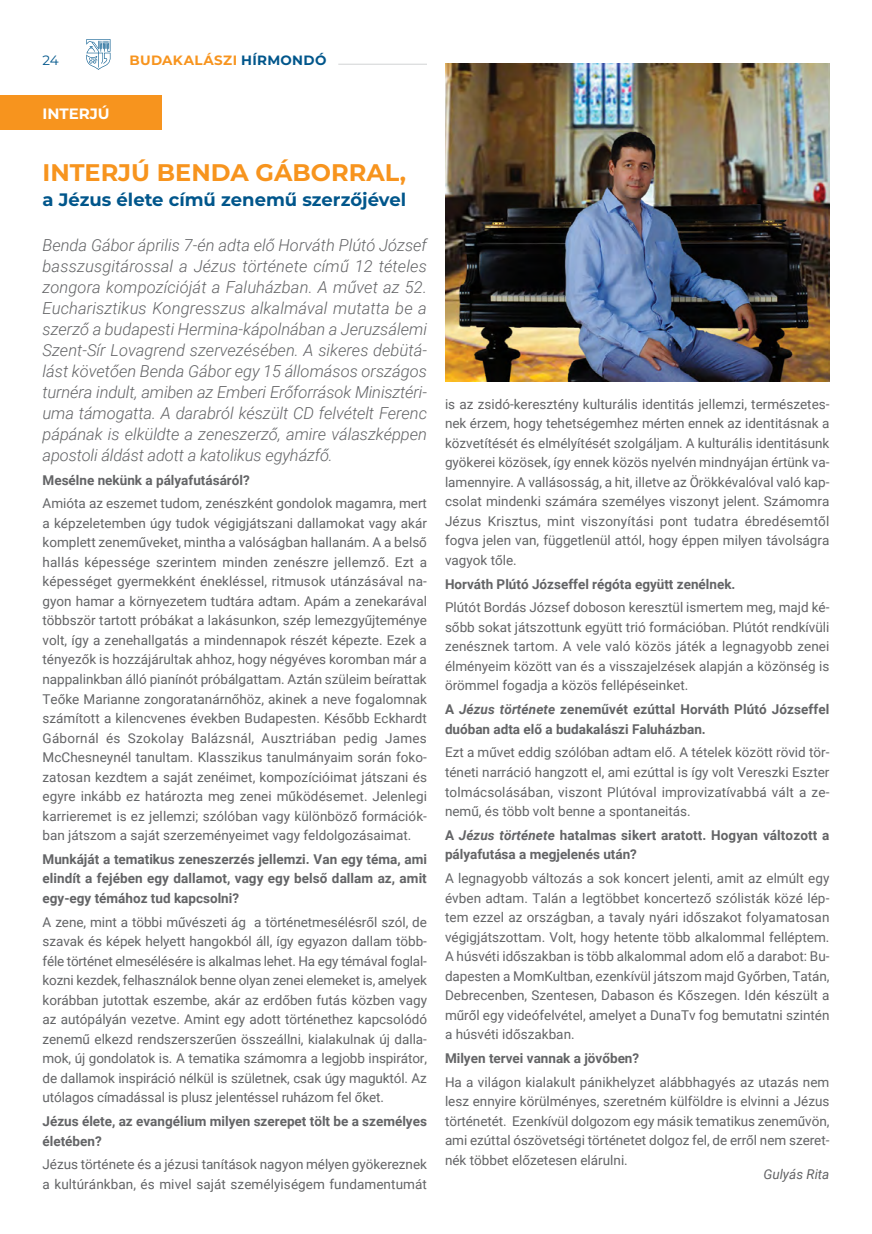
<style>
.page{position:relative;width:872px;height:1234px;background:#fff}
.page>*{position:absolute;margin:0;border:0;box-sizing:border-box;transform-origin:0 0}
.t1{font:700 24px "Montserrat";color:#f7941e}
.t2{font:700 18px "Montserrat";color:#00568b}
.bh{font:italic 300 16.5px/21px "Roboto";letter-spacing:-.01em;color:#636466;text-align:justify}
.t3{font:700 15px "Montserrat";color:#fff}
.bh-2{font:13.5px/19.5px "Roboto";color:#636466;text-align:justify}
.bh-3{font:700 13.5px/19.5px "Roboto";color:#636466}
.t4{font:700 13.5px "Montserrat";letter-spacing:.025em;color:#f7941e}
.bh-4{font:italic 13.5px "Roboto";color:#636466}
.Body_Text{font:13.5px "Montserrat";color:#00568b}
.s1{color:#00568b}
.s2{font-style:italic}
</style>
<div class="page">
<hr style="left:338px;top:64px;width:89px;height:1px;background:#d1d3d4">
<svg style="left:86px;top:39px;width:25px;height:31px"></svg>
<div style="left:0;top:96px;width:162px;height:34px;background:#f7941e"></div>
<img style="left:445px;top:64px;width:384px;height:317px">
<p class="Body_Text" style="left:43px;top:50px;width:18px">24</p>
<p class="t4" style="left:130px;top:50px;width:198px">BUDAKALÁSZI <span class="s1">HÍRMONDÓ</span></p>
<p class="t3" style="left:43px;top:103px;width:69px">INTERJÚ</p>
<p class="t1" style="left:43px;top:155px;width:365px">INTERJÚ BENDA GÁBORRAL,</p>
<p class="t2" style="left:43px;top:187px;width:365px">a Jézus élete című zenemű szerzőjével</p>
<p class="bh" style="left:43px;top:234px;width:386px">Benda Gábor április 7-én adta elő Horváth Plútó József basszusgitárossal a Jézus története című 12 tételes zongora kompozícióját a Faluházban. A művet az 52.<br>Eucharisztikus Kongresszus alkalmával mutatta be a szerző a budapesti Hermina-kápolnában a Jeruzsálemi Szent-Sír Lovagrend szervezésében. A sikeres debütá&shy;lást követően Benda Gábor egy 15 állomásos országos turnéra indult, amiben az Emberi Erőforrások Minisztéri&shy;uma támogatta. A darabról készült CD felvételt Ferenc pápának is elküldte a zeneszerző, amire válaszképpen apostoli áldást adott a katolikus egyházfő.</p>
<p class="bh-3" style="left:43px;top:469px;width:209px">Mesélne nekünk a pályafutásáról?</p>
<p class="bh-2" style="left:43px;top:493px;width:386px">Amióta az eszemet tudom, zenészként gondolok magamra, mert a képzeletemben úgy tudok végigjátszani dallamokat vagy akár komplett zeneműveket, mintha a valóságban hallanám. A a belső hallás képessége szerintem minden zenészre jellemző. Ezt a képességet gyermekként énekléssel, ritmusok utánzásával na&shy;gyon hamar a környezetem tudtára adtam. Apám a zenekarával többször tartott próbákat a lakásunkon, szép lemezgyűjteménye volt, így a zenehallgatás a mindennapok részét képezte. Ezek a tényezők is hozzájárultak ahhoz, hogy négyéves koromban már a nappalinkban álló pianínót próbálgattam. Aztán szüleim beírattak Teőke Marianne zongoratanárnőhöz, akinek a neve fogalomnak számított a kilencvenes években Budapesten. Később Eckhardt Gábornál és Szokolay Balázsnál, Ausztriában pedig James McChesneynél tanultam. Klasszikus tanulmányaim során foko&shy;zatosan kezdtem a saját zenéimet, kompozícióimat játszani és egyre inkább ez határozta meg zenei működésemet. Jelenlegi karrieremet is ez jellemzi; szólóban vagy különböző formációk&shy;ban játszom a saját szerzeményeimet vagy feldolgozásaimat.</p>
<p class="bh-3" style="left:43px;top:848px;width:386px;text-align:justify">Munkáját a tematikus zeneszerzés jellemzi. Van egy téma, ami elindít a fejében egy dallamot, vagy egy belső dallam az, amit egy-egy témához tud kapcsolni?</p>
<p class="bh-2" style="left:43px;top:911px;width:386px">A zene, mint a többi művészeti ág a történetmesélésről szól, de szavak és képek helyett hangokból áll, így egyazon dallam több&shy;féle történet elmesélésére is alkalmas lehet. Ha egy témával foglal&shy;kozni kezdek, felhasználok benne olyan zenei elemeket is, amelyek korábban jutottak eszembe, akár az erdőben futás közben vagy az autópályán vezetve. Amint egy adott történethez kapcsolódó zenemű elkezd rendszerszerűen összeállni, kialakulnak új dalla&shy;mok, új gondolatok is. A tematika számomra a legjobb inspirátor, de dallamok inspiráció nélkül is születnek, csak úgy maguktól. Az utólagos címadással is plusz jelentéssel ruházom fel őket.</p>
<p class="bh-3" style="left:43px;top:1110px;width:386px">Jézus élete, az evangélium milyen szerepet tölt be a személyes életében?</p>
<p class="bh-2" style="left:43px;top:1153px;width:386px">Jézus története és a jézusi tanítások nagyon mélyen gyökereznek a kultúránkban, és mivel saját személyiségem fundamentumát</p>
<p class="bh-2" style="left:445px;top:393px;width:386px">is az zsidó-keresztény kulturális identitás jellemzi, természetes&shy;nek érzem, hogy tehetségemhez mérten ennek az identitásnak a közvetítését és elmélyítését szolgáljam. A kulturális identitásunk gyökerei közösek, így ennek közös nyelvén mindnyájan értünk va&shy;lamennyire. A vallásosság, a hit, illetve az Örökkévalóval való kap&shy;csolat mindenki számára személyes viszonyt jelent. Számomra Jézus Krisztus, mint viszonyítási pont tudatra ébredésemtől fogva jelen van, függetlenül attól, hogy éppen milyen távolságra vagyok tőle.</p>
<p class="bh-3" style="left:445px;top:573px;width:292px">Horváth Plútó Józseffel régóta együtt zenélnek.</p>
<p class="bh-2" style="left:445px;top:597px;width:386px">Plútót Bordás József doboson keresztül ismertem meg, majd ké&shy;sőbb sokat játszottunk együtt trió formációban. Plútót rendkívüli zenésznek tartom. A vele való közös játék a legnagyobb zenei élményeim között van és a visszajelzések alapján a közönség is örömmel fogadja a közös fellépéseinket.</p>
<p class="bh-3" style="left:445px;top:699px;width:386px">A <span class="s2">Jézus története</span> zeneművét ezúttal Horváth Plútó Józseffel duóban adta elő a budakalászi Faluházban.</p>
<p class="bh-2" style="left:445px;top:742px;width:386px">Ezt a művet eddig szólóban adtam elő. A tételek között rövid tör&shy;téneti narráció hangzott el, ami ezúttal is így volt Vereszki Eszter tolmácsolásában, viszont Plútóval improvizatívabbá vált a ze&shy;nemű, és több volt benne a spontaneitás.</p>
<p class="bh-3" style="left:445px;top:824px;width:386px">A <span class="s2">Jézus története</span> hatalmas sikert aratott. Hogyan változott a pályafutása a megjelenés után?</p>
<p class="bh-2" style="left:445px;top:867px;width:386px">A legnagyobb változás a sok koncert jelenti, amit az elmúlt egy évben adtam. Talán a legtöbbet koncertező szólisták közé lép&shy;tem ezzel az országban, a tavaly nyári időszakot folyamatosan végigjátszottam. Volt, hogy hetente több alkalommal felléptem.<br>A húsvéti időszakban is több alkalommal adom elő a darabot: Bu&shy;dapesten a MomKultban, ezenkívül játszom majd Győrben, Tatán, Debrecenben, Szentesen, Dabason és Kőszegen. Idén készült a műről egy videófelvétel, amelyet a DunaTv fog bemutatni szintén a húsvéti időszakban.</p>
<p class="bh-3" style="left:445px;top:1047px;width:196px">Milyen tervei vannak a jövőben?</p>
<p class="bh-2" style="left:445px;top:1071px;width:386px">Ha a világon kialakult pánikhelyzet alábbhagyés az utazás nem lesz ennyire körülményes, szeretném külföldre is elvinni a Jézus történetét. Ezenkívül dolgozom egy másik tematikus zeneművön, ami ezúttal ószövetségi történetet dolgoz fel, de erről nem szeret&shy;nék többet előzetesen elárulni.</p>
<p class="bh-4" style="left:763px;top:1164px;width:68px">Gulyás Rita</p>
</div>
